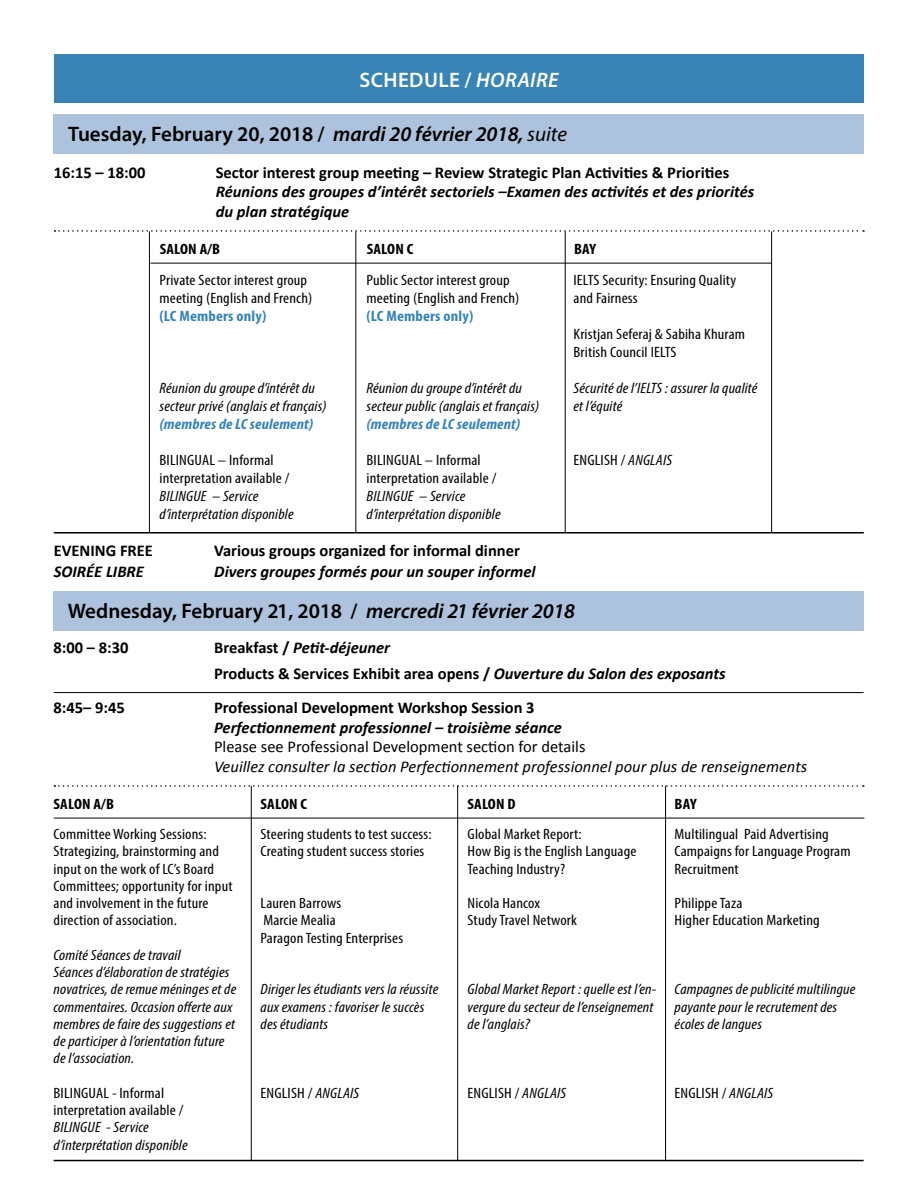
<style>
.page{position:relative;width:918px;height:1188px;background:#fff}
.page>*{position:absolute;margin:0;border:0;box-sizing:border-box;transform-origin:0 0}
.t1{font:600 21px "Myriad Pro";color:#000}
.t2{font:600 21px "Myriad Pro";letter-spacing:.02em;color:#fff}
.t3{font:700 16.5px/25.5px "Calibri";color:#000}
.t4{font:italic 700 16.5px/19.5px "Calibri";color:#000}
.t5{font:italic 16.5px "Calibri";color:#000}
.t6{font:16.5px "Calibri";color:#000}
.t7{font:condensed 15px/17.2px "Myriad Pro";letter-spacing:.01em;color:#000;scale:1.1 1}
.t8{font:italic condensed 15px/17.2px "Myriad Pro";letter-spacing:.01em;color:#000;scale:1.1 1}
.t9{font:italic 700 condensed 15px "Myriad Pro";letter-spacing:.01em;color:#3884b6;scale:1.1 1}
.t10{font:700 condensed 15px "Myriad Pro";letter-spacing:.01em;color:#000;scale:1.1 1}
.t11{font:700 condensed 15px "Myriad Pro";letter-spacing:.01em;color:#3884b6;scale:1.1 1}
.s1{font-style:italic}
.s2{font-weight:400;font-style:italic}
</style>
<div class="page">
<div style="left:54px;top:591px;width:810px;height:40px;background:#adc2dc"></div>
<hr style="left:54px;top:692px;width:810px;height:1px;background:#000">
<svg style="left:54px;top:785px;width:810px;height:2px"></svg>
<hr style="left:54px;top:1160px;width:810px;height:1px;background:#000">
<hr style="left:457px;top:786px;width:1px;height:375px;background:#000">
<hr style="left:251px;top:786px;width:1px;height:375px;background:#000">
<hr style="left:665px;top:786px;width:1px;height:375px;background:#000">
<hr style="left:54px;top:818px;width:810px;height:1px;background:#000">
<div style="left:54px;top:54px;width:810px;height:48px;background:#3884b6"></div>
<div style="left:54px;top:114px;width:810px;height:40px;background:#adc2dc"></div>
<svg style="left:55px;top:230px;width:809px;height:2px"></svg>
<hr style="left:355px;top:231px;width:1px;height:301px;background:#000">
<hr style="left:149px;top:231px;width:1px;height:301px;background:#000">
<hr style="left:565px;top:231px;width:1px;height:301px;background:#000">
<hr style="left:54px;top:532px;width:810px;height:2px;background:#000">
<hr style="left:771px;top:231px;width:1px;height:301px;background:#000">
<hr style="left:151px;top:263px;width:620px;height:1px;background:#000">
<h1 class="t2" style="left:359px;top:67px;width:201px">SCHEDULE / <span class="s1">HORAIRE</span></h1>
<h1 class="t1" style="left:68px;top:120px;width:500px">Tuesday, February 20, 2018 / <span class="s1">mardi 20 février 2018,</span> <span class="s2">suite</span></h1>
<p class="t3" style="left:54px;top:159px;width:93px">16:15 – 18:00</p>
<p class="t3" style="left:216px;top:159px;width:515px">Sector interest group meeting – Review Strategic Plan Activities &amp; Priorities</p>
<p class="t4" style="left:216px;top:182px;width:540px">Réunions des groupes d’intérêt sectoriels –Examen des activités et des priorités du plan stratégique</p>
<p class="t10" style="left:160px;top:240px;width:56px">SALON A/B</p>
<p class="t10" style="left:367px;top:240px;width:44px">SALON C</p>
<p class="t10" style="left:574px;top:240px;width:22px">BAY</p>
<p class="t7" style="left:160px;top:270px;width:141px;line-height:18px">Private Sector interest group meeting (English and French)</p>
<p class="t11" style="left:160px;top:306px;width:99px">(LC Members only)</p>
<p class="t8" style="left:160px;top:378px;width:153px;line-height:18px">Réunion du groupe d’intérêt du secteur privé (anglais et français)</p>
<p class="t9" style="left:160px;top:414px;width:141px">(membres de LC seulement)</p>
<p class="t7" style="left:160px;top:450px;width:120px;line-height:18px">BILINGUAL – Informal interpretation available /</p>
<p class="t8" style="left:160px;top:486px;width:123px;line-height:18px">BILINGUE – Service d’interprétation disponible</p>
<p class="t7" style="left:367px;top:270px;width:141px;line-height:18px">Public Sector interest group meeting (English and French)</p>
<p class="t11" style="left:367px;top:306px;width:99px">(LC Members only)</p>
<p class="t8" style="left:367px;top:378px;width:159px;line-height:18px">Réunion du groupe d’intérêt du secteur public (anglais et français)</p>
<p class="t9" style="left:367px;top:414px;width:141px">(membres de LC seulement)</p>
<p class="t7" style="left:367px;top:450px;width:120px;line-height:18px">BILINGUAL – Informal interpretation available /</p>
<p class="t8" style="left:367px;top:486px;width:123px;line-height:18px">BILINGUE – Service d’interprétation disponible</p>
<p class="t3" style="left:54px;top:538px;width:101px">EVENING FREE</p>
<p class="t3" style="left:214px;top:538px;width:307px">Various groups organized for informal dinner</p>
<p class="t4" style="left:54px;top:562px;width:92px">SOIRÉE LIBRE</p>
<p class="t4" style="left:214px;top:562px;width:323px">Divers groupes formés pour un souper informel</p>
<p class="t7" style="left:574px;top:270px;width:149px;line-height:18px">IELTS Security: Ensuring Quality and Fairness</p>
<p class="t7" style="left:574px;top:324px;width:158px;line-height:18px">Kristjan Seferaj &amp; Sabiha Khuram<br>British Council IELTS</p>
<p class="t8" style="left:574px;top:378px;width:169px;line-height:18px">Sécurité de l’IELTS : assurer la qualité et l’équité</p>
<p class="t7" style="left:574px;top:451px;width:91px">ENGLISH / <span class="s1">ANGLAIS</span></p>
<h1 class="t1" style="left:68px;top:597px;width:509px">Wednesday, February 21, 2018 / <span class="s1">mercredi 21 février 2018</span></h1>
<p class="t3" style="left:54px;top:635px;width:76px">8:00 – 8:30</p>
<p class="t3" style="left:214px;top:635px;width:513px">Breakfast / <span class="s1">Petit-déjeuner<br></span>Products &amp; Services Exhibit area opens / <span class="s1">Ouverture du Salon des exposants</span></p>
<p class="t3" style="left:54px;top:695px;width:73px">8:45– 9:45</p>
<p class="t3" style="left:214px;top:695px;width:322px">Professional Development Workshop Session 3</p>
<p class="t4" style="left:214px;top:717px;width:349px">Perfectionnement professionnel – troisième séance</p>
<p class="t6" style="left:214px;top:736px;width:373px">Please see Professional Development section for details</p>
<p class="t5" style="left:214px;top:755px;width:595px">Veuillez consulter la section Perfectionnement professionnel pour plus de renseignements</p>
<p class="t10" style="left:54px;top:794px;width:56px">SALON A/B</p>
<p class="t10" style="left:261px;top:794px;width:44px">SALON C</p>
<p class="t10" style="left:468px;top:794px;width:45px">SALON D</p>
<p class="t10" style="left:675px;top:794px;width:22px">BAY</p>
<p class="t7" style="left:54px;top:825px;width:164px">Committee Working Sessions:<br>Strategizing, brainstorming and input on the work of LC’s Board<br>Committees; opportunity for input and involvement in the future direction of association.</p>
<p class="t8" style="left:54px;top:946px;width:168px">Comité Séances de travail<br>Séances d’élaboration de stratégies novatrices, de remue méninges et de commentaires. Occasion offerte aux membres de faire des suggestions et de participer à l’orientation future de l’association.</p>
<p class="t7" style="left:54px;top:1084px;width:120px">BILINGUAL - Informal interpretation available /</p>
<p class="t8" style="left:54px;top:1119px;width:123px">BILINGUE - Service d’interprétation disponible</p>
<p class="t7" style="left:468px;top:825px;width:155px">Global Market Report:<br>How Big is the English Language<br>Teaching Industry?</p>
<p class="t7" style="left:468px;top:894px;width:101px">Nicola Hancox<br>Study Travel Network</p>
<p class="t7" style="left:675px;top:825px;width:162px">Multilingual Paid Advertising<br>Campaigns for Language Program<br>Recruitment</p>
<p class="t7" style="left:675px;top:894px;width:134px">Philippe Taza<br>Higher Education Marketing</p>
<p class="t7" style="left:261px;top:825px;width:157px">Steering students to test success:<br>Creating student success stories</p>
<p class="t7" style="left:261px;top:894px;width:131px">Lauren Barrows<br>Marcie Mealia<br>Paragon Testing Enterprises</p>
<p class="t8" style="left:261px;top:981px;width:163px">Diriger les étudiants vers la réussite aux examens : favoriser le succès des étudiants</p>
<p class="t8" style="left:468px;top:981px;width:173px">Global Market Report : quelle est l’en&shy;vergure du secteur de l’enseignement de l’anglais?</p>
<p class="t8" style="left:675px;top:981px;width:166px">Campagnes de publicité multilingue payante pour le recrutement des écoles de langues</p>
<p class="t7" style="left:261px;top:1084px;width:91px">ENGLISH / <span class="s1">ANGLAIS</span></p>
<p class="t7" style="left:468px;top:1084px;width:91px">ENGLISH / <span class="s1">ANGLAIS</span></p>
<p class="t7" style="left:675px;top:1084px;width:91px">ENGLISH / <span class="s1">ANGLAIS</span></p>
</div>
